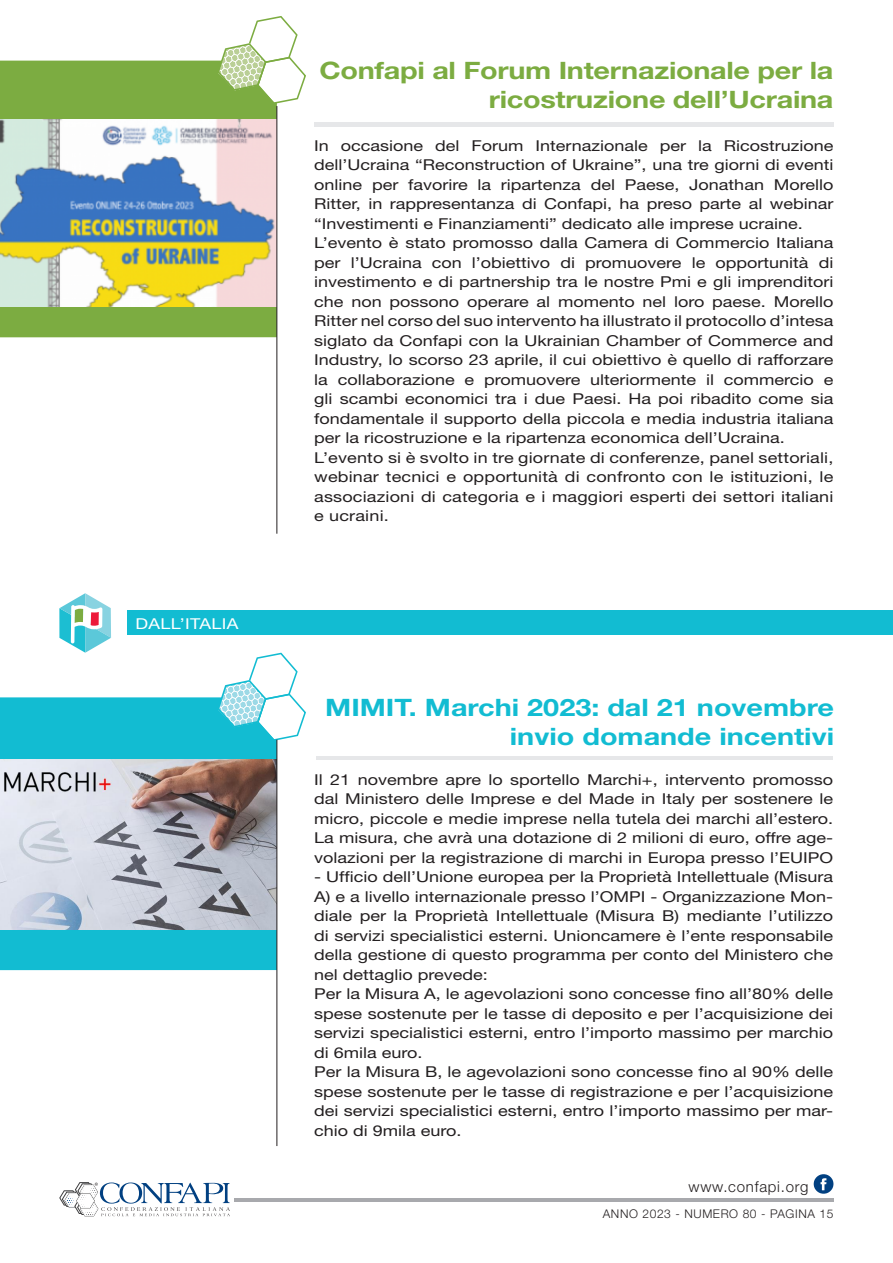
<style>
.page{position:relative;width:893px;height:1263px;background:#fff}
.page>*{position:absolute;margin:0;border:0;box-sizing:border-box;transform-origin:0 0}
.t1{font:700 24px/28.8px "Helvetica Neue";letter-spacing:-.01em;color:#7cac41;text-align:right;scale:1.2 1}
.t2{font:700 24px/28.8px "Helvetica Neue";color:#12bcd2;text-align:right;scale:1.2 1}
.t3{font:15px/19.5px "Helvetica Neue";color:#231f20;scale:1.2 1}
.t4{font:300 15px "Helvetica Neue";letter-spacing:.05em;color:#231f20}
.t5{font:15px "Helvetica Neue";letter-spacing:.02em;color:#fff;scale:1.2 1}
.t6{font:300 12px "Helvetica Neue";letter-spacing:.05em;color:#231f20}
</style>
<div class="page">
<hr style="left:234px;top:1198px;width:600px;height:3px;background:#a8a9ad">
<svg style="left:814px;top:1174px;width:19px;height:20px"></svg>
<svg style="left:59px;top:1182px;width:171px;height:35px"></svg>
<div style="left:0;top:61px;width:277px;height:276px;background:#7cac41"></div>
<hr style="left:314px;top:122px;width:519px;height:4px;background:#e6e7e9">
<svg style="left:217px;top:16px;width:89px;height:88px"></svg>
<img style="left:0;top:119px;width:277px;height:187px">
<hr style="left:277px;top:106px;width:1px;height:428px;background:#231f20">
<div style="left:127px;top:610px;width:766px;height:25px;background:#12bcd2"></div>
<svg style="left:59px;top:593px;width:52px;height:60px"></svg>
<div style="left:0;top:697px;width:277px;height:273px;background:#12bcd2"></div>
<svg style="left:217px;top:653px;width:89px;height:88px"></svg>
<hr style="left:317px;top:756px;width:516px;height:3px;background:#e6e7e9">
<img style="left:0;top:759px;width:277px;height:171px">
<hr style="left:277px;top:740px;width:1px;height:406px;background:#231f20">
<p class="t5" style="left:135px;top:614px;width:87px">DALL’ITALIA</p>
<h1 class="t1" style="left:319px;top:56px;width:430px">Confapi al Forum Internazionale per la ricostruzione dell’Ucraina</h1>
<p class="t3" style="left:314px;top:135px;width:434px">In occasione del Forum Internazionale per la Ricostruzione dell’Ucraina “Reconstruction of Ukraine”, una tre giorni di eventi online per favorire la ripartenza del Paese, Jonathan Morello Ritter, in rappresentanza di Confapi, ha preso parte al webinar “Investimenti e Finanziamenti” dedicato alle imprese ucraine.<br>L’evento è stato promosso dalla Camera di Commercio Italiana per l’Ucraina con l’obiettivo di promuovere le opportunità di investimento e di partnership tra le nostre Pmi e gli imprenditori che non possono operare al momento nel loro paese. Morello Ritter nel corso del suo intervento ha illustrato il protocollo d’intesa siglato da Confapi con la Ukrainian Chamber of Commerce and Industry, lo scorso 23 aprile, il cui obiettivo è quello di rafforzare la collaborazione e promuovere ulteriormente il commercio e gli scambi economici tra i due Paesi. Ha poi ribadito come sia fondamentale il supporto della piccola e media industria italiana per la ricostruzione e la ripartenza economica dell’Ucraina.<br>L’evento si è svolto in tre giornate di conferenze, panel settoriali, webinar tecnici e opportunità di confronto con le istituzioni, le associazioni di categoria e i maggiori esperti dei settori italiani e ucraini.</p>
<h1 class="t2" style="left:325px;top:693px;width:426px">MIMIT. Marchi 2023: dal 21 novembre invio domande incentivi</h1>
<p class="t3" style="left:314px;top:769px;width:434px;text-align:justify">Il 21 novembre apre lo sportello Marchi+, intervento promosso dal Ministero delle Imprese e del Made in Italy per sostenere le micro, piccole e medie imprese nella tutela dei marchi all’estero.<br>La misura, che avrà una dotazione di 2 milioni di euro, offre age&shy;volazioni per la registrazione di marchi in Europa presso l’EUIPO</p>
<p class="t3" style="left:314px;top:867px;width:434px">- Ufficio dell’Unione europea per la Proprietà Intellettuale (Misura A) e a livello internazionale presso l’OMPI - Organizzazione Mon&shy;diale per la Proprietà Intellettuale (Misura B) mediante l’utilizzo di servizi specialistici esterni. Unioncamere è l’ente responsabile della gestione di questo programma per conto del Ministero che nel dettaglio prevede:<br>Per la Misura A, le agevolazioni sono concesse fino all’80% delle spese sostenute per le tasse di deposito e per l’acquisizione dei servizi specialistici esterni, entro l’importo massimo per marchio di 6mila euro.<br>Per la Misura B, le agevolazioni sono concesse fino al 90% delle spese sostenute per le tasse di registrazione e per l’acquisizione dei servizi specialistici esterni, entro l’importo massimo per mar&shy;chio di 9mila euro.</p>
<p class="t4" style="left:689px;top:1177px;width:122px">www.confapi.org</p>
<p class="t6" style="left:603px;top:1206px;width:232px">ANNO 2023 - NUMERO 80 - PAGINA 15</p>
</div>
